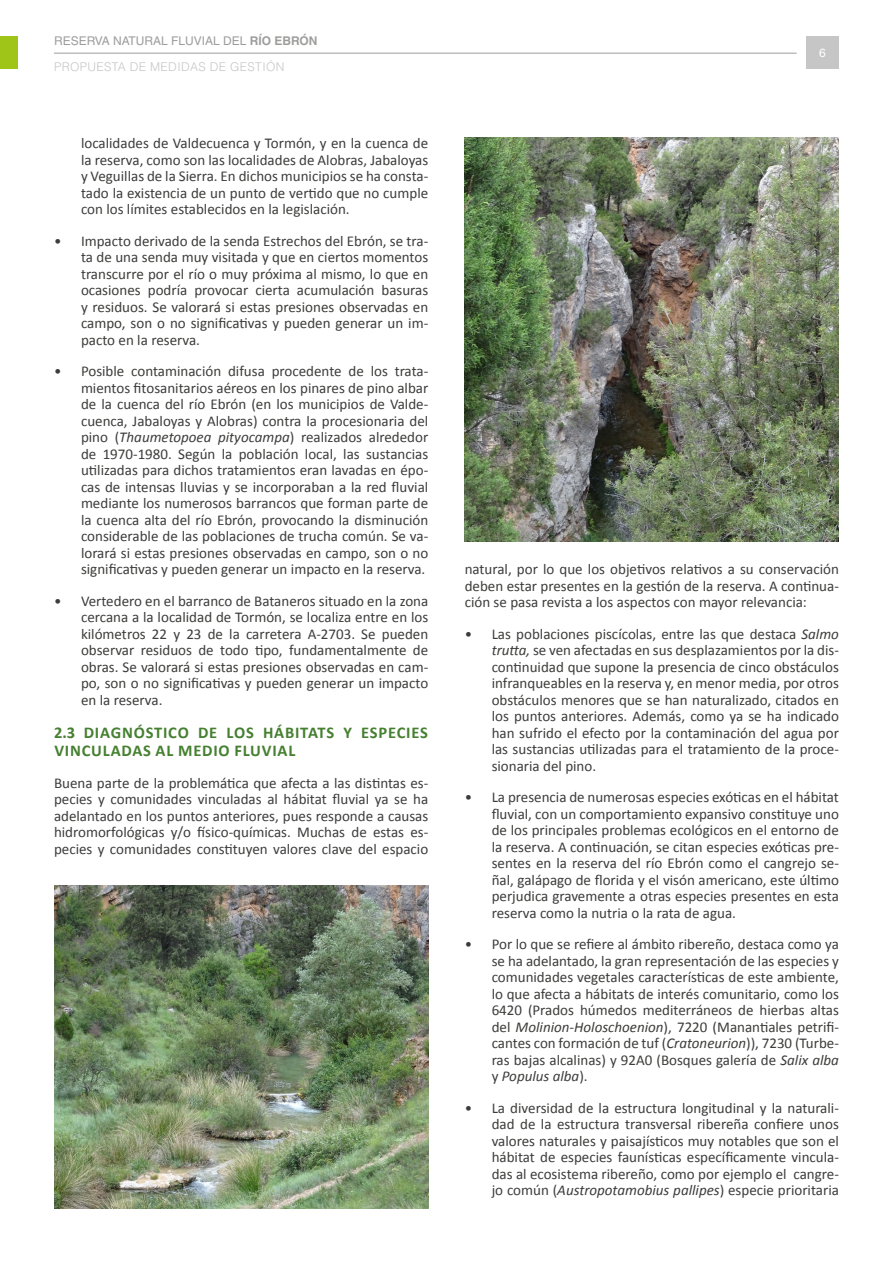
<style>
.page{position:relative;width:893px;height:1263px;background:#fff}
.page>*{position:absolute;margin:0;border:0;box-sizing:border-box;transform-origin:0 0}
._1_1_Verde_Oscuro{font:700 16.5px/18.1px "Calibri";letter-spacing:.05em;color:#457f30}
.Texto{font:15px/16.5px "Calibri";color:#3c3c3b;text-align:justify}
.t1{font:300 12px/26px "Helvetica LT Std";letter-spacing:.03em;color:#c6c6c6}
.t2{font:12px "Helvetica LT Std";color:#fff}
.s1{font-weight:400;color:#9d9d9c}
.s2{font-weight:700;color:#9d9d9c}
.s3{font-style:italic}
</style>
<div class="page">
<hr style="left:54px;top:53px;width:743px;height:1px;background:#9d9d9c">
<div style="left:0;top:36px;width:18px;height:33px;background:#a0c519"></div>
<div style="left:806px;top:36px;width:33px;height:33px;background:#c6c6c6"></div>
<img style="left:54px;top:886px;width:374px;height:323px">
<img style="left:465px;top:137px;width:374px;height:404px">
<p class="t1" style="left:54px;top:27px;width:265px"><span class="s1">RESERVA NATURAL FLUVIAL DEL</span> <span class="s2">RÍO EBRÓN<br></span>PROPUESTA DE MEDIDAS DE GESTIÓN</p>
<p class="Texto" style="left:81px;top:135px;width:349px">localidades de Valdecuenca y Tormón, y en la cuenca de la reserva, como son las localidades de Alobras, Jabaloyas y Veguillas de la Sierra. En dichos municipios se ha consta&shy;tado la existencia de un punto de vertido que no cumple con los límites establecidos en la legislación.</p>
<p class="Texto" style="left:81px;top:232px;width:349px;text-indent:-27px">• Impacto derivado de la senda Estrechos del Ebrón, se tra&shy;ta de una senda muy visitada y que en ciertos momentos transcurre por el río o muy próxima al mismo, lo que en ocasiones podría provocar cierta acumulación basuras y residuos. Se valorará si estas presiones observadas en campo, son o no significativas y pueden generar un im&shy;pacto en la reserva.</p>
<p class="Texto" style="left:81px;top:363px;width:349px;text-indent:-27px">• Posible contaminación difusa procedente de los trata&shy;mientos fitosanitarios aéreos en los pinares de pino albar de la cuenca del río Ebrón (en los municipios de Valde&shy;cuenca, Jabaloyas y Alobras) contra la procesionaria del pino (<span class="s3">Thaumetopoea pityocampa</span>) realizados alrededor de 1970-1980. Según la población local, las sustancias utilizadas para dichos tratamientos eran lavadas en épo&shy;cas de intensas lluvias y se incorporaban a la red fluvial mediante los numerosos barrancos que forman parte de la cuenca alta del río Ebrón, provocando la disminución considerable de las poblaciones de trucha común. Se va&shy;lorará si estas presiones observadas en campo, son o no significativas y pueden generar un impacto en la reserva.</p>
<p class="Texto" style="left:81px;top:592px;width:349px;text-indent:-27px">• Vertedero en el barranco de Bataneros situado en la zona cercana a la localidad de Tormón, se localiza entre en los kilómetros 22 y 23 de la carretera A-2703. Se pueden observar residuos de todo tipo, fundamentalmente de obras. Se valorará si estas presiones observadas en cam&shy;po, son o no significativas y pueden generar un impacto en la reserva.</p>
<p class="_1_1_Verde_Oscuro" style="left:54px;top:723px;width:375px">2.3 DIAGNÓSTICO DE LOS HÁBITATS Y ESPECIES<br>VINCULADAS AL MEDIO FLUVIAL</p>
<p class="Texto" style="left:54px;top:774px;width:376px">Buena parte de la problemática que afecta a las distintas es&shy;pecies y comunidades vinculadas al hábitat fluvial ya se ha adelantado en los puntos anteriores, pues responde a causas hidromorfológicas y/o físico-químicas. Muchas de estas es&shy;pecies y comunidades constituyen valores clave del espacio</p>
<p class="t2" style="left:819px;top:46px;width:8px">6</p>
<p class="Texto" style="left:465px;top:560px;width:376px">natural, por lo que los objetivos relativos a su conservación deben estar presentes en la gestión de la reserva. A continua&shy;ción se pasa revista a los aspectos con mayor relevancia:</p>
<p class="Texto" style="left:492px;top:625px;width:349px;text-indent:-27px">• Las poblaciones piscícolas, entre las que destaca <span class="s3">Salmo trutta,</span> se ven afectadas en sus desplazamientos por la dis&shy;continuidad que supone la presencia de cinco obstáculos infranqueables en la reserva y, en menor media, por otros obstáculos menores que se han naturalizado, citados en los puntos anteriores. Además, como ya se ha indicado han sufrido el efecto por la contaminación del agua por las sustancias utilizadas para el tratamiento de la proce&shy;sionaria del pino.</p>
<p class="Texto" style="left:492px;top:788px;width:349px;text-indent:-27px">• La presencia de numerosas especies exóticas en el hábitat fluvial, con un comportamiento expansivo constituye uno de los principales problemas ecológicos en el entorno de la reserva. A continuación, se citan especies exóticas pre&shy;sentes en la reserva del río Ebrón como el cangrejo se&shy;ñal, galápago de florida y el visón americano, este último perjudica gravemente a otras especies presentes en esta reserva como la nutria o la rata de agua.</p>
<p class="Texto" style="left:492px;top:935px;width:349px;text-indent:-27px">• Por lo que se refiere al ámbito ribereño, destaca como ya se ha adelantado, la gran representación de las especies y comunidades vegetales características de este ambiente, lo que afecta a hábitats de interés comunitario, como los 6420 (Prados húmedos mediterráneos de hierbas altas del <span class="s3">Molinion-Holoschoenion</span>), 7220 (Manantiales petrifi&shy;cantes con formación de tuf (<span class="s3">Cratoneurion</span>)), 7230 (Turbe&shy;ras bajas alcalinas) y 92A0 (Bosques galería de <span class="s3">Salix alba </span>y <span class="s3">Populus alba</span>).</p>
<p class="Texto" style="left:492px;top:1099px;width:349px;text-indent:-27px">• La diversidad de la estructura longitudinal y la naturali&shy;dad de la estructura transversal ribereña confiere unos valores naturales y paisajísticos muy notables que son el hábitat de especies faunísticas específicamente vincula&shy;das al ecosistema ribereño, como por ejemplo el cangre&shy;jo común (<span class="s3">Austropotamobius pallipes</span>) especie prioritaria</p>
</div>
